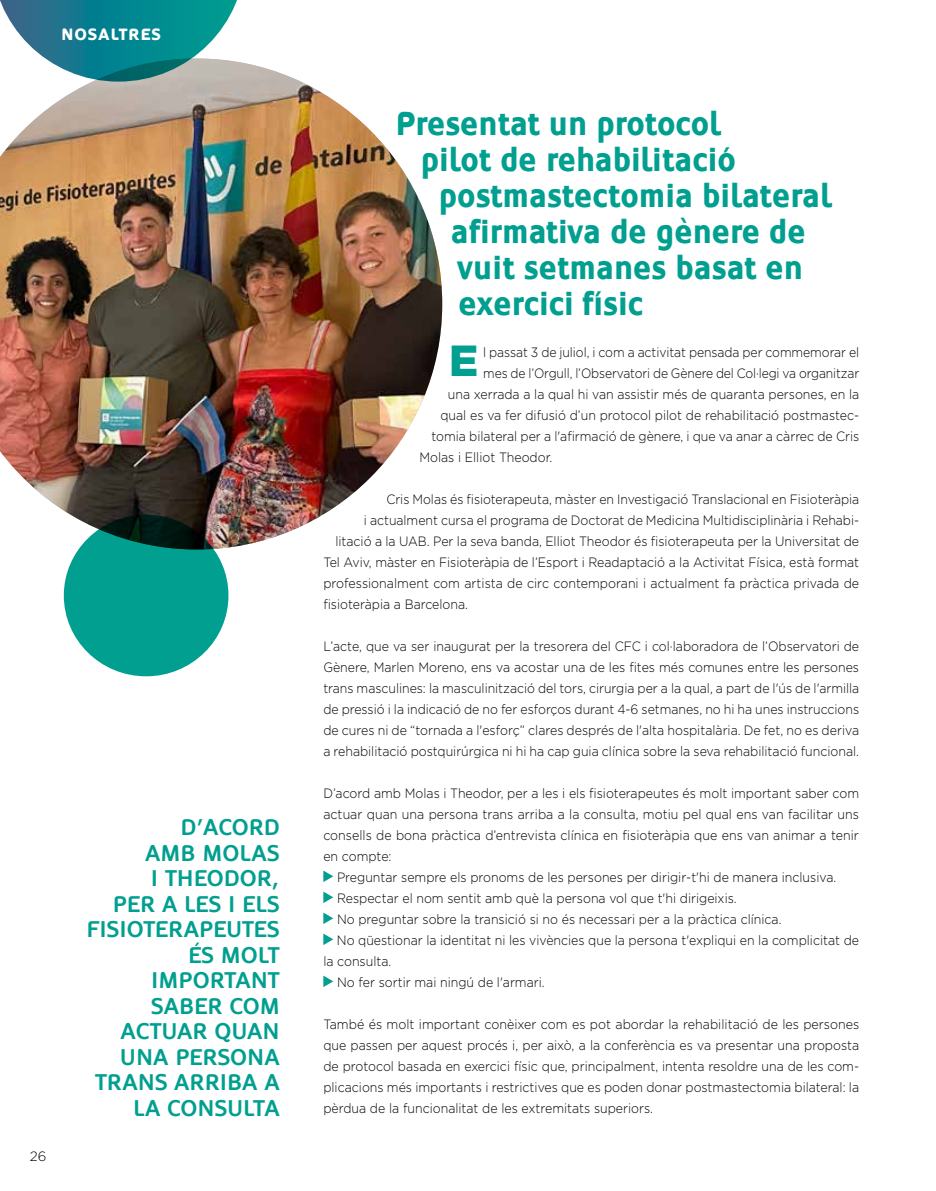
<style>
.page{position:relative;width:936px;height:1191px;background:#fff}
.page>*{position:absolute;margin:0;border:0;box-sizing:border-box;transform-origin:0 0}
.t1{font:900 43.5px "Gotham";color:#009f8f}
.t2{font:900 33px "Oblik W01";color:#009f8f;scale:.92 1}
.t3{font:700 22.5px/25.5px "Oblik W01";color:#009f8f;text-align:right}
.t4{font:900 16.2px "Oblik W01";letter-spacing:.045em;color:#fff}
.t5{font:300 13.5px/21px "Gotham";color:#000;text-align:justify;scale:.92 1}
.t6{font:300 13.5px "Gotham";color:#000;scale:.91 1}
.t7{font:300 13.5px "Gotham";color:#000;scale:.9 1}
.t8{font:300 13.5px "Gotham";color:#000}
</style>
<div class="page">
<svg style="left:0;top:0;width:237px;height:58px"></svg>
<svg style="left:323px;top:870px;width:10px;height:12px"></svg>
<svg style="left:323px;top:891px;width:10px;height:12px"></svg>
<svg style="left:323px;top:912px;width:10px;height:12px"></svg>
<svg style="left:323px;top:933px;width:10px;height:12px"></svg>
<svg style="left:323px;top:975px;width:10px;height:12px"></svg>
<img style="left:0;top:58px;width:442px;height:491px">
<div style="left:64px;top:514px;width:164px;height:162px;background:#009f8f;border-radius:50%"></div>
<p class="t4" style="left:61px;top:25px;width:102px">NOSALTRES</p>
<p class="t8" style="left:30px;top:1148px;width:18px">26</p>
<h3 class="t3" style="left:86px;top:815px;width:195px">D’ACORD<br>AMB MOLAS<br>I THEODOR,<br>PER A LES I ELS<br>FISIOTERAPEUTES<br>ÉS MOLT<br>IMPORTANT<br>SABER COM<br>ACTUAR QUAN<br>UNA PERSONA<br>TRANS ARRIBA A<br>LA CONSULTA</h3>
<h2 class="t2" style="left:395px;top:104px;width:355px">Presentat un protocol</h2>
<h2 class="t2" style="left:421px;top:140px;width:344px">pilot de rehabilitació</h2>
<h2 class="t2" style="left:439px;top:176px;width:428px">postmastectomia bilateral</h2>
<h2 class="t2" style="left:451px;top:212px;width:387px">afirmativa de gènere de</h2>
<h2 class="t2" style="left:457px;top:248px;width:377px">vuit setmanes basat en</h2>
<h2 class="t2" style="left:458px;top:284px;width:202px">exercici físic</h2>
<p class="t6" style="left:483px;top:343px;width:414px">l passat 3 de juliol, i com a activitat pensada per commemorar el</p>
<p class="t7" style="left:483px;top:364px;width:419px">mes de l’Orgull, l’Observatori de Gènere del Col·legi va organitzar</p>
<p class="t5" style="left:448px;top:383px;width:448px">una xerrada a la qual hi van assistir més de quaranta persones, en la</p>
<p class="t5" style="left:440px;top:404px;width:456px">qual es va fer difusió d’un protocol pilot de rehabilitació postmastec-</p>
<p class="t5" style="left:431px;top:425px;width:466px">tomia bilateral per a l'afirmació de gènere, i que va anar a càrrec de Cris</p>
<p class="t5" style="left:419px;top:446px;width:146px">Molas i Elliot Theodor.</p>
<p class="t6" style="left:386px;top:490px;width:521px">Cris Molas és fisioterapeuta, màster en Investigació Translacional en Fisioteràpia</p>
<p class="t6" style="left:364px;top:511px;width:545px">i actualment cursa el programa de Doctorat de Medicina Multidisciplinària i Rehabi-</p>
<p class="t5" style="left:335px;top:530px;width:571px">litació a la UAB. Per la seva banda, Elliot Theodor és fisioterapeuta per la Universitat de</p>
<p class="t5" style="left:323px;top:551px;width:584px">Tel Aviv, màster en Fisioteràpia de l’Esport i Readaptació a la Activitat Física, està format</p>
<p class="t5" style="left:323px;top:572px;width:584px">professionalment com artista de circ contemporani i actualment fa pràctica privada de</p>
<p class="t5" style="left:323px;top:593px;width:159px">fisioteràpia a Barcelona.</p>
<p class="t5" style="left:323px;top:635px;width:584px">L’acte, que va ser inaugurat per la tresorera del CFC i col·laboradora de l’Observatori de Gènere, Marlen Moreno, ens va acostar una de les fites més comunes entre les persones trans masculines: la masculinització del tors, cirurgia per a la qual, a part de l'ús de l'armilla de pressió i la indicació de no fer esforços durant 4-6 setmanes, no hi ha unes instruccions de cures ni de “tornada a l'esforç” clares després de l'alta hospitalària. De fet, no es deriva a rehabilitació postquirúrgica ni hi ha cap guia clínica sobre la seva rehabilitació funcional.</p>
<p class="t5" style="left:323px;top:782px;width:584px">D’acord amb Molas i Theodor, per a les i els fisioterapeutes és molt important saber com</p>
<p class="t5" style="left:323px;top:803px;width:584px">actuar quan una persona trans arriba a la consulta, motiu pel qual ens van facilitar uns</p>
<p class="t5" style="left:323px;top:824px;width:583px">consells de bona pràctica d’entrevista clínica en fisioteràpia que ens van animar a tenir</p>
<p class="t5" style="left:323px;top:845px;width:76px">en compte:</p>
<p class="t5" style="left:337px;top:866px;width:544px">Preguntar sempre els pronoms de les persones per dirigir-t'hi de manera inclusiva.</p>
<p class="t5" style="left:337px;top:887px;width:436px">Respectar el nom sentit amb què la persona vol que t'hi dirigeixis.</p>
<p class="t5" style="left:337px;top:908px;width:484px">No preguntar sobre la transició si no és necessari per a la pràctica clínica.</p>
<p class="t5" style="left:337px;top:929px;width:569px">No qüestionar la identitat ni les vivències que la persona t'expliqui en la complicitat de</p>
<p class="t5" style="left:323px;top:950px;width:75px">la consulta.</p>
<p class="t5" style="left:337px;top:971px;width:227px">No fer sortir mai ningú de l'armari.</p>
<p class="t5" style="left:323px;top:1013px;width:584px">També és molt important conèixer com es pot abordar la rehabilitació de les persones que passen per aquest procés i, per això, a la conferència es va presentar una proposta de protocol basada en exercici físic que, principalment, intenta resoldre una de les com&shy;plicacions més importants i restrictives que es poden donar postmastectomia bilateral: la pèrdua de la funcionalitat de les extremitats superiors.</p>
<h1 class="t1" style="left:449px;top:331px;width:31px">E</h1>
</div>
